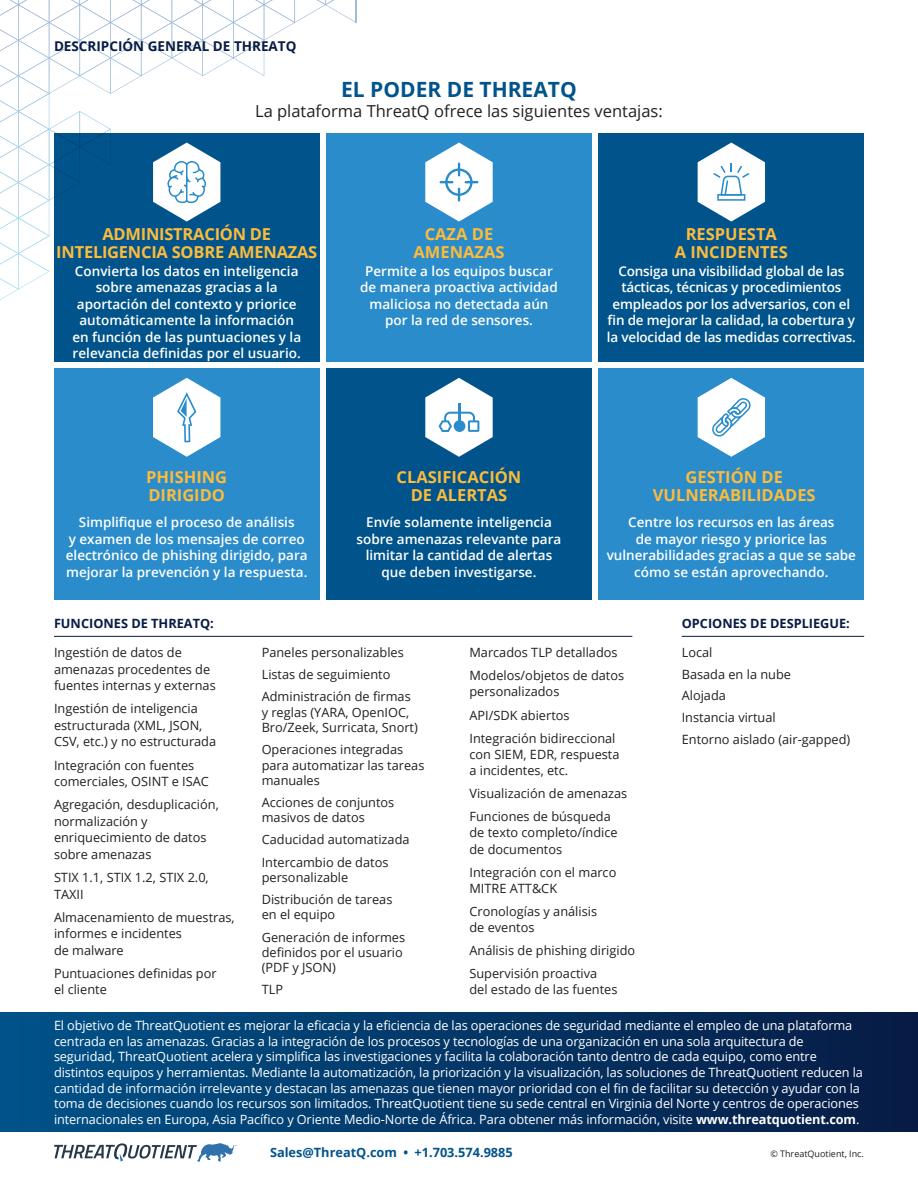
<style>
.page{position:relative;width:918px;height:1188px;background:#fff}
.page>*{position:absolute;margin:0;border:0;box-sizing:border-box;transform-origin:0 0}
.t1{font:700 21px "Open Sans";color:#00548b}
.t2{font:700 16.5px/18px "Open Sans";color:#fdbb3b;text-align:center}
.t3{font:16.5px "Open Sans";color:#231f20}
.t4{font:600 13.5px/16.5px "Open Sans";color:#fff;text-align:center}
.t5{font:700 13.5px "Open Sans";color:#071b44}
.t6{font:12.75px/16.5px "Open Sans";color:#231f20}
.t7{font:12.75px/15.8px "Open Sans";letter-spacing:-.01em;color:#fff}
.t8{font:700 12.75px "Open Sans";color:#071b44}
.t9{font:700 12.75px "Open Sans";color:#00548b}
.t10{font:9px "Open Sans";color:#231f20}
.s1{font-weight:700}
</style>
<div class="page">
<svg style="left:54px;top:1143px;width:182px;height:19px"></svg>
<div style="left:0;top:1012px;width:918px;height:120px;background:linear-gradient(to right,#00538a,#061b44)"></div>
<div style="left:54px;top:134px;width:266px;height:228px;background:#00548b"></div>
<div style="left:326px;top:134px;width:266px;height:228px;background:#2a8ccb"></div>
<div style="left:598px;top:134px;width:266px;height:228px;background:#00548b"></div>
<svg style="left:0;top:0;width:357px;height:300px"></svg>
<svg style="left:698px;top:143px;width:67px;height:79px"></svg>
<svg style="left:425px;top:143px;width:68px;height:79px"></svg>
<div style="left:54px;top:369px;width:266px;height:231px;background:#2a8ccb"></div>
<div style="left:326px;top:369px;width:266px;height:231px;background:#00548b"></div>
<div style="left:598px;top:369px;width:266px;height:231px;background:#2a8ccb"></div>
<svg style="left:153px;top:378px;width:67px;height:79px"></svg>
<svg style="left:698px;top:378px;width:67px;height:79px"></svg>
<svg style="left:425px;top:378px;width:68px;height:79px"></svg>
<hr style="left:54px;top:636px;width:578px;height:1px;background:#071b44">
<hr style="left:682px;top:636px;width:182px;height:1px;background:#071b44">
<p class="t5" style="left:54px;top:36px;width:244px">DESCRIPCIÓN GENERAL DE THREATQ</p>
<h1 class="t1" style="left:341px;top:75px;width:237px">EL PODER DE THREATQ</h1>
<p class="t3" style="left:255px;top:99px;width:409px">La plataforma ThreatQ ofrece las siguientes ventajas:</p>
<p class="t2" style="left:56px;top:225px;width:263px">ADMINISTRACIÓN DE<br>INTELIGENCIA SOBRE AMENAZAS</p>
<p class="t2" style="left:413px;top:225px;width:93px">CAZA DE<br>AMENAZAS</p>
<p class="t2" style="left:675px;top:225px;width:115px">RESPUESTA<br>A INCIDENTES</p>
<p class="t4" style="left:72px;top:263px;width:230px">Convierta los datos en inteligencia sobre amenazas gracias a la aportación del contexto y priorice automáticamente la información en función de las puntuaciones y la relevancia definidas por el usuario.</p>
<p class="t4" style="left:360px;top:263px;width:199px">Permite a los equipos buscar de manera proactiva actividad maliciosa no detectada aún por la red de sensores.</p>
<p class="t4" style="left:607px;top:263px;width:250px">Consiga una visibilidad global de las tácticas, técnicas y procedimientos empleados por los adversarios, con el fin de mejorar la calidad, la cobertura y la velocidad de las medidas correctivas.</p>
<p class="t2" style="left:146px;top:468px;width:82px;text-align:left">PHISHING<br>DIRIGIDO</p>
<p class="t2" style="left:397px;top:468px;width:126px">CLASIFICACIÓN<br>DE ALERTAS</p>
<p class="t2" style="left:653px;top:468px;width:164px">GESTIÓN DE<br>VULNERABILIDADES</p>
<p class="t4" style="left:66px;top:514px;width:243px">Simplifique el proceso de análisis<br>y examen de los mensajes de correo electrónico de phishing dirigido, para mejorar la prevención y la respuesta.</p>
<p class="t4" style="left:357px;top:514px;width:206px">Envíe solamente inteligencia sobre amenazas relevante para limitar la cantidad de alertas que deben investigarse.</p>
<p class="t4" style="left:607px;top:514px;width:251px">Centre los recursos en las áreas<br>de mayor riesgo y priorice las vulnerabilidades gracias a que se sabe cómo se están aprovechando.</p>
<p class="t8" style="left:54px;top:615px;width:161px">FUNCIONES DE THREATQ:</p>
<p class="t6" style="left:54px;top:644px;width:163px">Ingestión de datos de amenazas procedentes de fuentes internas y externas</p>
<p class="t6" style="left:54px;top:700px;width:164px">Ingestión de inteligencia estructurada (XML, JSON,<br>CSV, etc.) y no estructurada</p>
<p class="t6" style="left:54px;top:756px;width:156px">Integración con fuentes comerciales, OSINT e ISAC</p>
<p class="t6" style="left:54px;top:796px;width:166px">Agregación, desduplicación, normalización y enriquecimiento de datos sobre amenazas</p>
<p class="t6" style="left:54px;top:869px;width:156px">STIX 1.1, STIX 1.2, STIX 2.0,<br>TAXII</p>
<p class="t6" style="left:54px;top:909px;width:182px">Almacenamiento de muestras, informes e incidentes<br>de malware</p>
<p class="t6" style="left:54px;top:965px;width:164px">Puntuaciones definidas por el cliente</p>
<p class="t6" style="left:262px;top:641px;width:151px;line-height:22px">Paneles personalizables<br>Listas de seguimiento<br>Administración de firmas</p>
<p class="t6" style="left:262px;top:704px;width:158px;line-height:15.3px">y reglas (YARA, OpenIOC,<br>Bro/Zeek, Surricata, Snort)</p>
<p class="t6" style="left:262px;top:742px;width:164px;line-height:15.3px">Operaciones integradas para automatizar las tareas manuales</p>
<p class="t6" style="left:262px;top:794px;width:134px;line-height:15.3px">Acciones de conjuntos masivos de datos</p>
<p class="t6" style="left:262px;top:829px;width:149px;line-height:22px">Caducidad automatizada<br>Intercambio de datos</p>
<p class="t6" style="left:262px;top:866px;width:132px;line-height:22px">personalizable<br>Distribución de tareas</p>
<p class="t6" style="left:262px;top:903px;width:145px;line-height:22px">en el equipo<br>Generación de informes</p>
<p class="t6" style="left:262px;top:944px;width:143px;line-height:15.3px">definidos por el usuario (PDF y JSON)</p>
<p class="t6" style="left:262px;top:981px;width:23px">TLP</p>
<p class="t6" style="left:469px;top:641px;width:156px;line-height:23px">Marcados TLP detallados<br>Modelos/objetos de datos</p>
<p class="t6" style="left:469px;top:680px;width:148px;line-height:23px">personalizados<br>API/SDK abiertos<br>Integración bidireccional</p>
<p class="t6" style="left:469px;top:746px;width:152px">con SIEM, EDR, respuesta a incidentes, etc.</p>
<p class="t6" style="left:469px;top:782px;width:159px;line-height:23px">Visualización de amenazas<br>Funciones de búsqueda</p>
<p class="t6" style="left:469px;top:824px;width:150px">de texto completo/índice de documentos</p>
<p class="t6" style="left:469px;top:864px;width:148px">Integración con el marco<br>MITRE ATT&amp;CK</p>
<p class="t6" style="left:469px;top:903px;width:129px">Cronologías y análisis de eventos</p>
<p class="t6" style="left:469px;top:939px;width:167px;line-height:23px">Análisis de phishing dirigido<br>Supervisión proactiva</p>
<p class="t6" style="left:469px;top:981px;width:150px">del estado de las fuentes</p>
<p class="t8" style="left:682px;top:615px;width:170px">OPCIONES DE DESPLIEGUE:</p>
<p class="t6" style="left:682px;top:641px;width:170px;line-height:21.8px">Local<br>Basada en la nube<br>Alojada<br>Instancia virtual<br>Entorno aislado (air-gapped)</p>
<p class="t7" style="left:54px;top:1017px;width:811px">El objetivo de ThreatQuotient es mejorar la eficacia y la eficiencia de las operaciones de seguridad mediante el empleo de una plataforma centrada en las amenazas. Gracias a la integración de los procesos y tecnologías de una organización en una sola arquitectura de seguridad, ThreatQuotient acelera y simplifica las investigaciones y facilita la colaboración tanto dentro de cada equipo, como entre distintos equipos y herramientas. Mediante la automatización, la priorización y la visualización, las soluciones de ThreatQuotient reducen la cantidad de información irrelevante y destacan las amenazas que tienen mayor prioridad con el fin de facilitar su detección y ayudar con la toma de decisiones cuando los recursos son limitados. ThreatQuotient tiene su sede central en Virginia del Norte y centros de operaciones internacionales en Europa, Asia Pacífico y Oriente Medio-Norte de África. Para obtener más información, visite <span class="s1">www.threatquotient.com</span>.</p>
<p class="t9" style="left:270px;top:1144px;width:244px">Sales@ThreatQ.com • +1.703.574.9885</p>
<p class="t10" style="left:770px;top:1148px;width:95px">© ThreatQuotient, Inc.</p>
</div>
